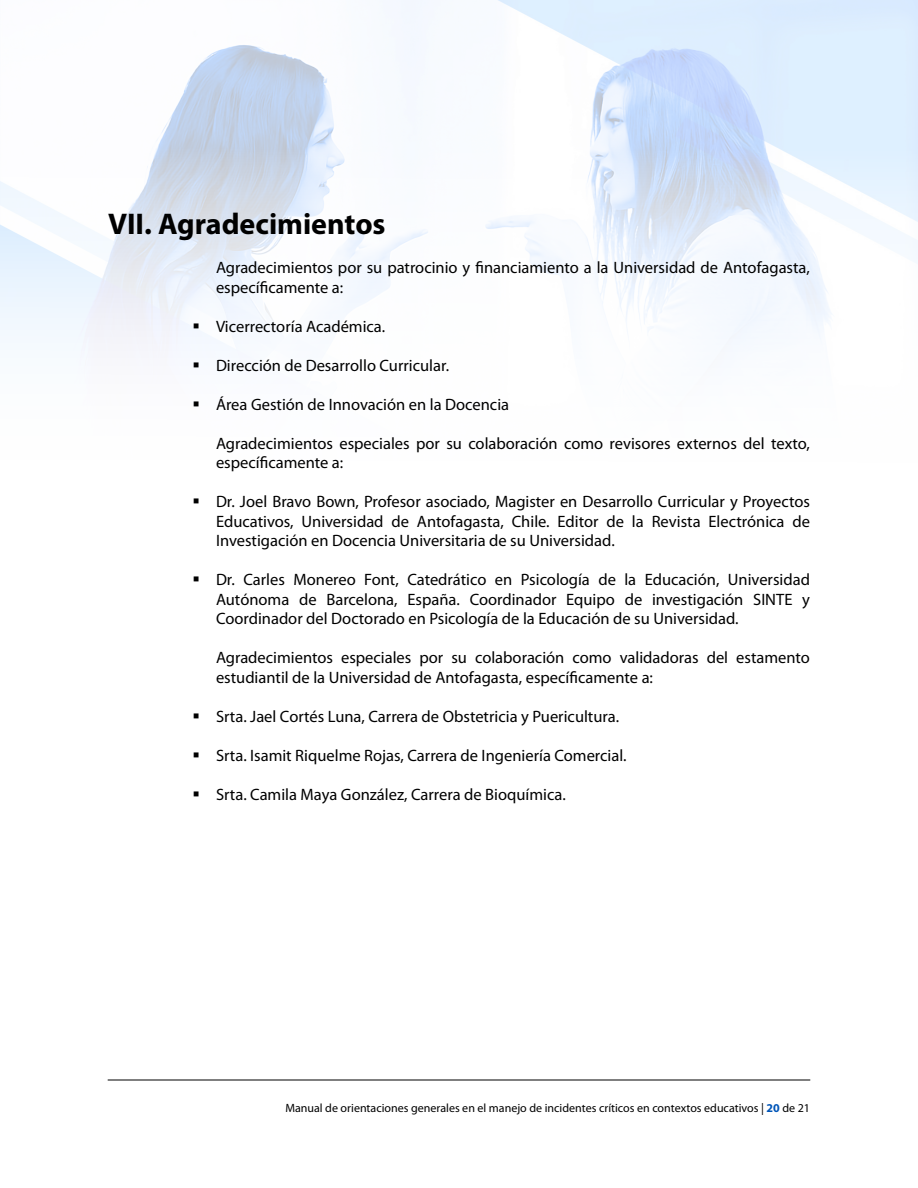
<style>
.page{position:relative;width:918px;height:1188px;background:#fff}
.page>*{position:absolute;margin:0;border:0;box-sizing:border-box;transform-origin:0 0}
.t1{font:700 30px "Myriad Pro";color:#000}
.t2{font:16.5px/19.5px "Myriad Pro";color:#000}
.t3{font:12px "Myriad Pro";color:#000}
.s1{font-weight:700;color:#0055b8}
</style>
<div class="page">
<hr style="left:108px;top:1080px;width:702px;height:1px;background:#000">
<img style="left:0;top:0;width:918px;height:345px">
<svg style="left:194px;top:323px;width:22px;height:9px"></svg>
<h1 class="t1" style="left:108px;top:212px;width:279px">VII. Agradecimientos</h1>
<p class="t2" style="left:216px;top:259px;width:595px">Agradecimientos por su patrocinio y financiamiento a la Universidad de Antofagasta, específicamente a:</p>
<p class="t2" style="left:216px;top:318px;width:171px">Vicerrectoría Académica.</p>
<p class="t2" style="left:216px;top:357px;width:235px">Dirección de Desarrollo Curricular.</p>
<p class="t2" style="left:216px;top:396px;width:295px">Área Gestión de Innovación en la Docencia</p>
<p class="t2" style="left:216px;top:435px;width:596px">Agradecimientos especiales por su colaboración como revisores externos del texto, específicamente a:</p>
<p class="t2" style="left:216px;top:493px;width:595px;text-align:justify">Dr. Joel Bravo Bown, Profesor asociado, Magister en Desarrollo Curricular y Proyectos Educativos, Universidad de Antofagasta, Chile. Editor de la Revista Electrónica de Investigación en Docencia Universitaria de su Universidad.</p>
<p class="t2" style="left:216px;top:571px;width:596px;text-align:justify">Dr. Carles Monereo Font, Catedrático en Psicología de la Educación, Universidad Autónoma de Barcelona, España. Coordinador Equipo de investigación SINTE y Coordinador del Doctorado en Psicología de la Educación de su Universidad.</p>
<p class="t2" style="left:216px;top:649px;width:595px">Agradecimientos especiales por su colaboración como validadoras del estamento estudiantil de la Universidad de Antofagasta, específicamente a:</p>
<p class="t2" style="left:216px;top:708px;width:405px">Srta. Jael Cortés Luna, Carrera de Obstetricia y Puericultura.</p>
<p class="t2" style="left:216px;top:747px;width:412px">Srta. Isamit Riquelme Rojas, Carrera de Ingeniería Comercial.</p>
<p class="t2" style="left:216px;top:786px;width:351px">Srta. Camila Maya González, Carrera de Bioquímica.</p>
<p class="t3" style="left:285px;top:1102px;width:526px">Manual de orientaciones generales en el manejo de incidentes críticos en contextos educativos | <span class="s1">20</span> de 21</p>
</div>
